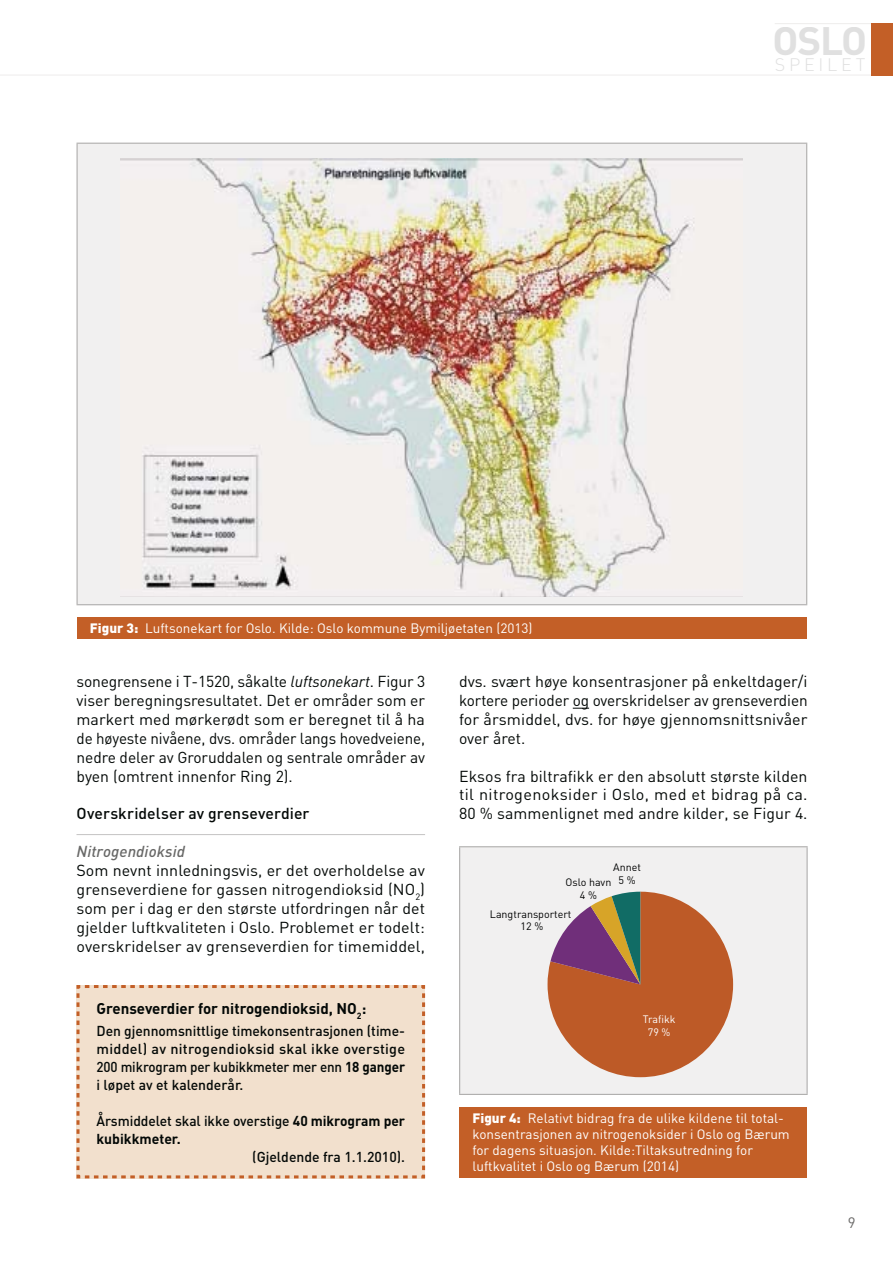
<style>
.page{position:relative;width:893px;height:1263px;background:#fff}
.page>*{position:absolute;margin:0;border:0;box-sizing:border-box;transform-origin:0 0}
.t1{font:700 39.15px "DIN";color:#e0e0e0}
.t2{font:300 17.85px "DIN";letter-spacing:.21em;color:#e0e0e0}
.t3{font:15.75px/18.9px "DIN";color:#030806;text-align:justify}
.t4{font:500 15.75px "DIN";letter-spacing:.005em;color:#030806}
.t5{font:italic 500 15.75px "DIN";letter-spacing:.005em;color:#686867}
.t6{font:700 15.3px "DIN";color:#030806}
.t7{font:15px "DIN";color:#696867}
.t8{font:500 14.25px/18px "DIN";letter-spacing:-.005em;color:#030806;text-align:justify}
.t9{font:13.5px/16.2px "DIN";color:#fff}
.t10{font:10.65px/12.8px "DIN";color:#010202;text-align:center}
.t11{font:10.65px/12.8px "DIN";color:#fff;text-align:center}
.s1{font-weight:900}
.s2{font-style:italic}
.s3{font-weight:700}
</style>
<div class="page">
<hr style="left:0;top:75px;width:893px;height:1px;background:#eeedec">
<hr style="left:775px;top:23px;width:118px;height:1px;background:#eeedec">
<div style="left:871px;top:23px;width:22px;height:52px;background:#c35f27"></div>
<hr style="left:77px;top:834px;width:348px;height:1px;background:#c4c3c3">
<svg style="left:573px;top:708px;width:16px;height:1px"></svg>
<div style="left:460px;top:847px;width:347px;height:247px;background:#f1f0f0"></div>
<div style="left:460px;top:1107px;width:347px;height:71px;background:#c35f27"></div>
<hr style="left:459px;top:846px;width:349px;height:1px;background:#afaead">
<hr style="left:459px;top:847px;width:1px;height:247px;background:#afaead">
<hr style="left:806px;top:847px;width:2px;height:247px;background:#afaead">
<hr style="left:459px;top:1094px;width:349px;height:1px;background:#afaead">
<svg style="left:547px;top:892px;width:186px;height:185px"></svg>
<div style="left:77px;top:143px;width:730px;height:462px;background:#f1f0f0"></div>
<div style="left:77px;top:617px;width:730px;height:22px;background:#c35f27"></div>
<hr style="left:77px;top:143px;width:730px;height:1px;background:#afaead">
<hr style="left:77px;top:144px;width:1px;height:460px;background:#afaead">
<hr style="left:806px;top:144px;width:1px;height:460px;background:#afaead">
<hr style="left:77px;top:604px;width:730px;height:1px;background:#afaead">
<img style="left:120px;top:158px;width:622px;height:438px">
<div style="left:76px;top:985px;width:350px;height:194px;background:#f2e0cd"></div>
<p class="t9" style="left:90px;top:622px;width:444px"><span class="s1">Figur 3:</span> Luftsonekart for Oslo. Kilde: Oslo kommune Bymiljøetaten (2013)</p>
<h1 class="t1" style="left:772px;top:27px;width:96px">OSLO</h1>
<p class="t2" style="left:775px;top:59px;width:92px">SPEILET</p>
<p class="t3" style="left:77px;top:674px;width:350px">sonegrensene i T-1520, såkalte <span class="s2">luftsonekart</span>. Figur 3 viser beregningsresultatet. Det er områder som er markert med mørkerødt som er beregnet til å ha de høyeste nivåene, dvs. områder langs hovedveiene, nedre deler av Groruddalen og sentrale områder av byen (omtrent innenfor Ring 2).</p>
<p class="t4" style="left:77px;top:808px;width:234px">Overskridelser av grenseverdier</p>
<p class="t5" style="left:77px;top:846px;width:110px">Nitrogendioksid</p>
<p class="t3" style="left:77px;top:863px;width:350px">Som nevnt innledningsvis, er det overholdelse av grenseverdiene for gassen nitrogendioksid (NO<sub>2</sub>) som per i dag er den største utfordringen når det gjelder luftkvaliteten i Oslo. Problemet er todelt: overskridelser av grenseverdien for timemiddel,</p>
<p class="t6" style="left:97px;top:1003px;width:271px">Grenseverdier for nitrogendioksid, NO<sub>2</sub>:</p>
<p class="t8" style="left:97px;top:1023px;width:310px">Den gjennomsnittlige timekonsentrasjonen (time&shy;middel) av nitrogendioksid skal ikke overstige 200 mikrogram per kubikkmeter mer enn <span class="s3">18 ganger </span>i løpet av et kalenderår.</p>
<p class="t8" style="left:97px;top:1113px;width:310px">Årsmiddelet skal ikke overstige <span class="s3">40 mikrogram per kubikkmeter.</span></p>
<p class="t8" style="left:252px;top:1149px;width:154px">(Gjeldende fra 1.1.2010).</p>
<p class="t3" style="left:459px;top:674px;width:350px">dvs. svært høye konsentrasjoner på enkeltdager/i kortere perioder og overskridelser av grenseverdien for årsmiddel, dvs. for høye gjennomsnittsnivåer over året.</p>
<p class="t3" style="left:459px;top:768px;width:350px">Eksos fra biltrafikk er den absolutt største kilden til nitrogenoksider i Oslo, med et bidrag på ca.<br>80 % sammenlignet med andre kilder, se Figur 4.</p>
<p class="t10" style="left:613px;top:862px;width:29px">Annet<br>5 %</p>
<p class="t10" style="left:565px;top:877px;width:47px">Oslo havn<br>4 %</p>
<p class="t10" style="left:490px;top:909px;width:83px">Langtransportert<br>12 %</p>
<p class="t11" style="left:643px;top:1014px;width:34px">Trafikk<br>79 %</p>
<p class="t9" style="left:472px;top:1111px;width:319px"><span class="s1">Figur 4:</span> Relativt bidrag fra de ulike kildene til total&shy;konsentrasjonen av nitrogenoksider i Oslo og Bærum for dagens situasjon. Kilde:Tiltaksutredning for luftkvalitet i Oslo og Bærum (2014)</p>
<p class="t7" style="left:848px;top:1217px;width:9px">9</p>
</div>
